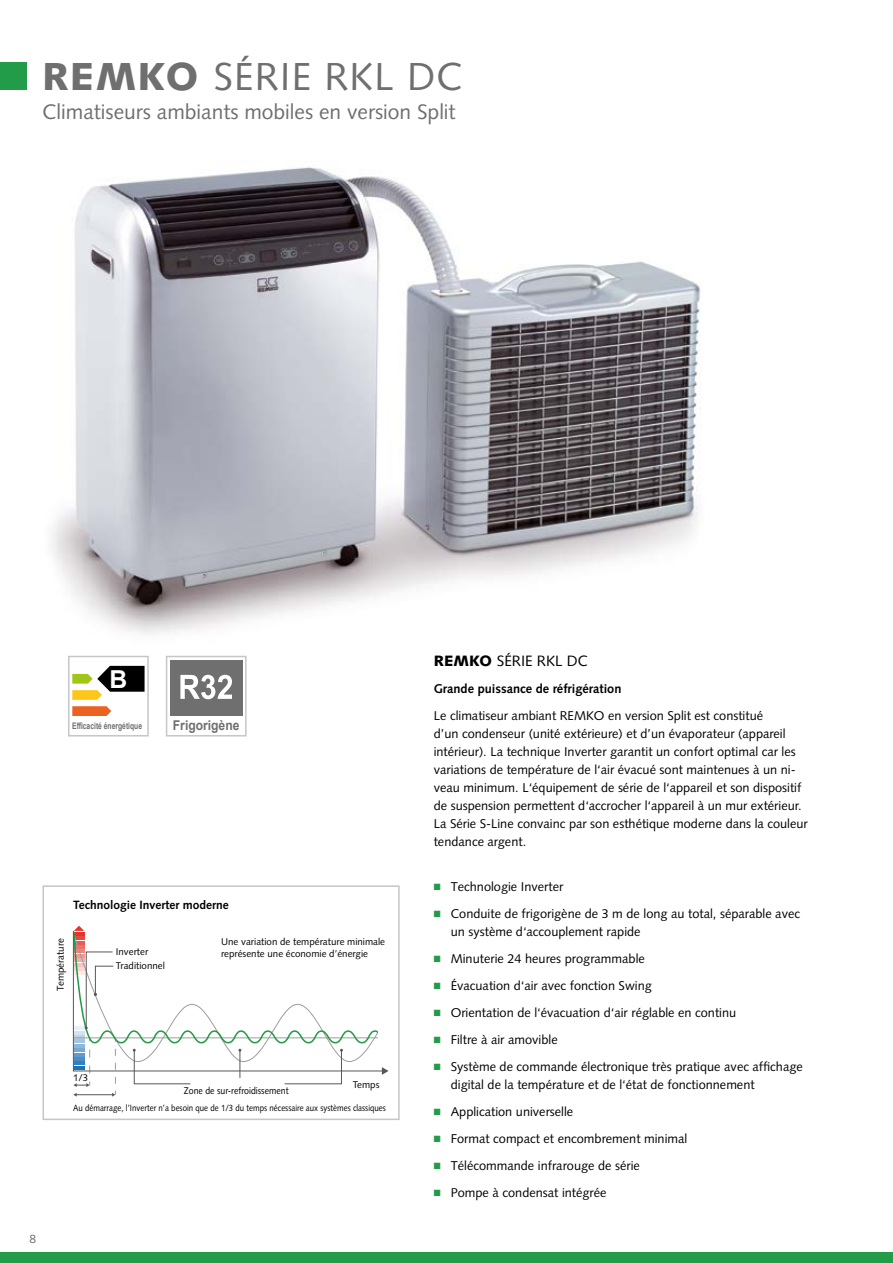
<style>
.page{position:relative;width:893px;height:1263px;background:#fff}
.page>*{position:absolute;margin:0;border:0;box-sizing:border-box;transform-origin:0 0}
.Headline{font:39px "Syntax LT Std";letter-spacing:.03em;color:#706f6f}
.t1{font:700 24.75px "Arial";color:#fff}
.Subheadline{font:21px "Syntax LT Std";color:#706f6f}
.Fliesstext_Headline{font:15px "Syntax LT Std";color:#000}
.t2{font:700 13.5px "Arial";color:#706f6f;scale:.9 1}
.Fliesstext{font:12.75px/18px "Syntax LT Std";color:#000}
.Fliesstext_Subheadli{font:700 12.75px "Syntax LT Std";color:#000}
.t3{font:700 12px "Syntax LT Std";color:#000}
.t4{font:12px "Syntax LT Std";color:#706f6f}
.t5{font:9.75px/12px "Syntax LT Std";color:#000}
.t6{font:9.75px "Syntax LT Std";color:#000;scale:.9 1}
.t7{font:9px "Syntax LT Std";color:#000;scale:.88 1}
.t8{font:700 9px "Arial";color:#706f6f;scale:.75 1}
.s1{font-weight:900}
.s2{color:#239c49}
</style>
<div class="page">
<div style="left:0;top:1252px;width:893px;height:11px;background:#239c49"></div>
<div style="left:0;top:63px;width:27px;height:27px;background:#239c49"></div>
<img style="left:52px;top:167px;width:649px;height:467px">
<svg style="left:166px;top:656px;width:81px;height:80px"></svg>
<svg style="left:68px;top:656px;width:81px;height:80px"></svg>
<div style="left:43px;top:885px;width:357px;height:235px;border:2px solid #c6c6c6"></div>
<svg style="left:72px;top:926px;width:317px;height:171px"></svg>
<p class="Headline" style="left:42px;top:53px;width:422px"><span class="s1">REMKO</span> SÉRIE RKL DC</p>
<p class="Subheadline" style="left:43px;top:99px;width:415px">Climatiseurs ambiants mobiles en version Split</p>
<p class="t1" style="left:109px;top:662px;width:19px">B</p>
<p class="t8" style="left:72px;top:720px;width:95px">Efficacité énergétique</p>
<p class="t2" style="left:173px;top:715px;width:75px">Frigorigène</p>
<p class="t3" style="left:73px;top:898px;width:157px">Technologie Inverter moderne</p>
<p class="t5" style="left:116px;top:946px;width:34px">Inverter</p>
<p class="t5" style="left:221px;top:936px;width:166px">Une variation de température minimale représente une économie d’énergie</p>
<p class="t5" style="left:55px;top:991px;width:54px;rotate:-90deg">Température</p>
<p class="t5" style="left:116px;top:960px;width:51px">Traditionnel</p>
<p class="t5" style="left:73px;top:1072px;width:17px">1/3</p>
<p class="t5" style="left:353px;top:1078px;width:28px">Temps</p>
<p class="t6" style="left:184px;top:1085px;width:118px">Zone de sur-refroidissement</p>
<p class="t7" style="left:73px;top:1102px;width:357px">Au démarrage, l’Inverter n’a besoin que de 1/3 du temps nécessaire aux systèmes classiques</p>
<p class="t4" style="left:29px;top:1231px;width:8px">8</p>
<p class="Fliesstext_Headline" style="left:434px;top:652px;width:156px"><span class="s1">REMKO</span> SÉRIE RKL DC</p>
<p class="Fliesstext_Subheadli" style="left:434px;top:681px;width:189px">Grande puissance de réfrigération</p>
<p class="Fliesstext" style="left:434px;top:707px;width:376px">Le climatiseur ambiant REMKO en version Split est constitué<br>d’un condenseur (unité extérieure) et d’un évaporateur (appareil intérieur). La technique Inverter garantit un confort optimal car les variations de température de l‘air évacué sont maintenues à un ni&shy;veau minimum. L‘équipement de série de l‘appareil et son dispositif de suspension permettent d‘accrocher l‘appareil à un mur extérieur.<br>La Série S-Line convainc par son esthétique moderne dans la couleur tendance argent.</p>
<p class="Fliesstext" style="left:434px;top:878px;width:131px"><span class="s2">■</span> Technologie Inverter</p>
<p class="Fliesstext" style="left:451px;top:905px;width:351px;text-indent:-17px"><span class="s2">■</span> Conduite de frigorigène de 3 m de long au total, séparable avec un système d‘accouplement rapide</p>
<p class="Fliesstext" style="left:434px;top:950px;width:213px"><span class="s2">■</span> Minuterie 24 heures programmable</p>
<p class="Fliesstext" style="left:434px;top:977px;width:220px"><span class="s2">■</span> Évacuation d‘air avec fonction Swing</p>
<p class="Fliesstext" style="left:434px;top:1004px;width:304px"><span class="s2">■</span> Orientation de l‘évacuation d‘air réglable en continu</p>
<p class="Fliesstext" style="left:434px;top:1031px;width:125px"><span class="s2">■</span> Filtre à air amovible</p>
<p class="Fliesstext" style="left:451px;top:1058px;width:354px;text-indent:-17px"><span class="s2">■</span> Système de commande électronique très pratique avec affichage digital de la température et de l‘état de fonctionnement</p>
<p class="Fliesstext" style="left:434px;top:1103px;width:141px"><span class="s2">■</span> Application universelle</p>
<p class="Fliesstext" style="left:434px;top:1130px;width:255px"><span class="s2">■</span> Format compact et encombrement minimal</p>
<p class="Fliesstext" style="left:434px;top:1157px;width:208px"><span class="s2">■</span> Télécommande infrarouge de série</p>
<p class="Fliesstext" style="left:434px;top:1184px;width:174px"><span class="s2">■</span> Pompe à condensat intégrée</p>
</div>
